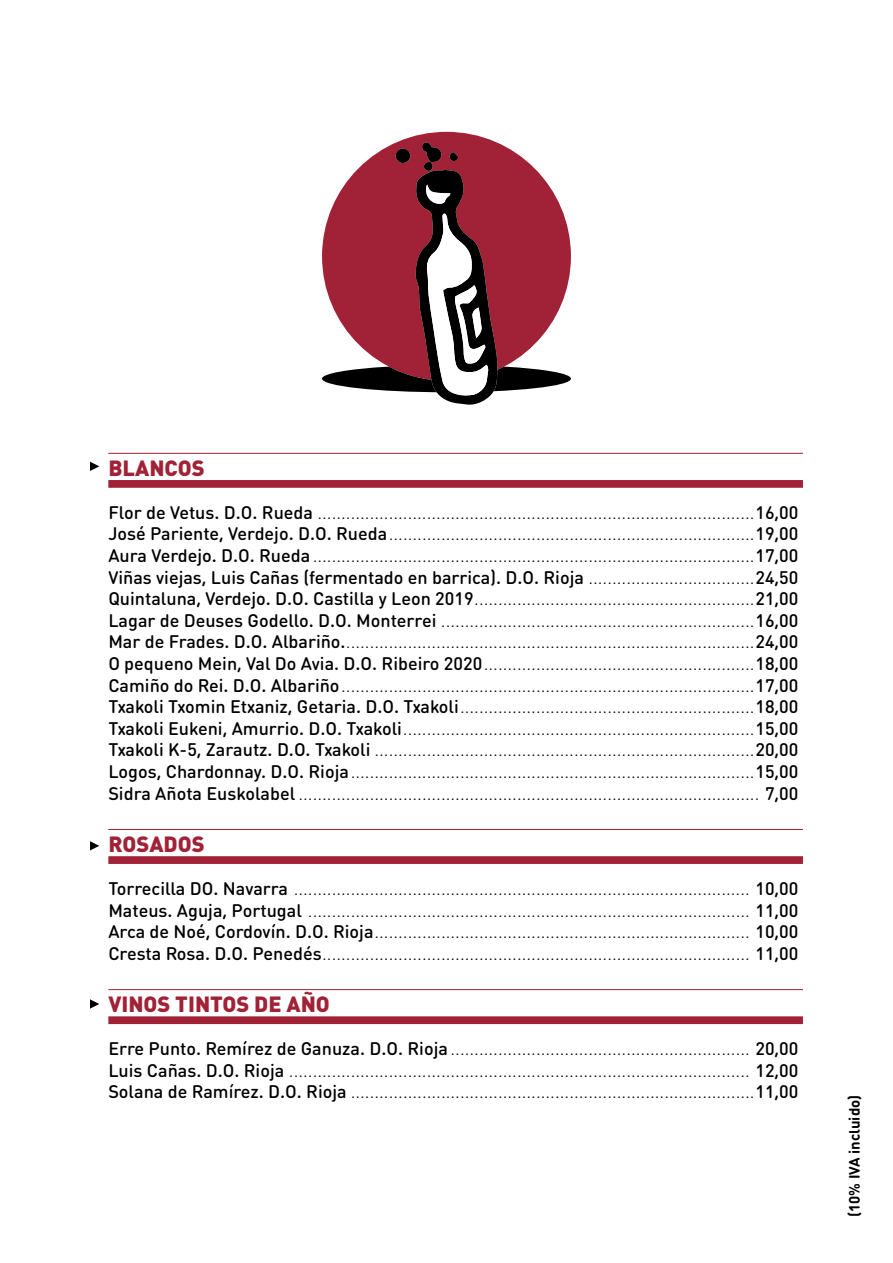
<style>
.page{position:relative;width:893px;height:1263px;background:#fff}
.page>*{position:absolute;margin:0;border:0;box-sizing:border-box;transform-origin:0 0}
.t1{font:900 21.75px "DIN Pro";color:#a12236}
.t2{font:300 18px/21.6px "DIN Round Pro";color:#000;text-align:justify}
.t3{font:700 15px "DIN Round Pro";color:#000}
.s1{font-weight:500}
</style>
<div class="page">
<hr style="left:108px;top:453px;width:695px;height:1px;background:#a12236">
<div style="left:108px;top:480px;width:695px;height:8px;background:#a12236"></div>
<hr style="left:108px;top:829px;width:695px;height:1px;background:#a12236">
<div style="left:108px;top:856px;width:695px;height:8px;background:#a12236"></div>
<hr style="left:108px;top:989px;width:695px;height:1px;background:#a12236">
<div style="left:108px;top:1016px;width:695px;height:8px;background:#a12236"></div>
<svg style="left:90px;top:462px;width:9px;height:9px"></svg>
<svg style="left:90px;top:841px;width:9px;height:9px"></svg>
<svg style="left:90px;top:999px;width:9px;height:10px"></svg>
<svg style="left:322px;top:142px;width:249px;height:263px"></svg>
<p class="t1" style="left:108px;top:453px;width:98px">BLANCOS</p>
<p class="t2" style="left:108px;top:501px;width:692px"><span class="s1">Flor de Vetus. D.O. Rueda</span> ............................................................................................<span class="s1">16,00<br>José Pariente, Verdejo. D.O. Rueda</span>.............................................................................<span class="s1">19,00<br>Aura Verdejo. D.O. Rueda</span>.............................................................................................<span class="s1">17,00<br>Viñas viejas, Luis Cañas (fermentado en barrica). D.O. Rioja</span> ...................................<span class="s1">24,50<br>Quintaluna, Verdejo. D.O. Castilla y Leon 2019</span>...........................................................<span class="s1">21,00<br>Lagar de Deuses Godello. D.O. Monterrei</span> ..................................................................<span class="s1">16,00<br>Mar de Frades. D.O. Albariño.</span>......................................................................................<span class="s1">24,00<br>O pequeno Mein, Val Do Avia. D.O. Ribeiro 2020</span>.........................................................<span class="s1">18,00<br>Camiño do Rei. D.O. Albariño</span>.......................................................................................<span class="s1">17,00<br>Txakoli Txomin Etxaniz, Getaria. D.O. Txakoli</span>..............................................................<span class="s1">18,00<br>Txakoli Eukeni, Amurrio. D.O. Txakoli</span>..........................................................................<span class="s1">15,00<br>Txakoli K-5, Zarautz. D.O. Txakoli</span> ................................................................................<span class="s1">20,00<br>Logos, Chardonnay. D.O. Rioja</span>.....................................................................................<span class="s1">15,00<br>Sidra Añota Euskolabel</span> ................................................................................................. <span class="s1">7,00</span></p>
<p class="t1" style="left:108px;top:829px;width:98px">ROSADOS</p>
<p class="t2" style="left:108px;top:877px;width:692px"><span class="s1">Torrecilla DO. Navarra</span> ................................................................................................ <span class="s1">10,00<br>Mateus. Aguja, Portugal</span> ............................................................................................. <span class="s1">11,00<br>Arca de Noé, Cordovín. D.O. Rioja</span>............................................................................... <span class="s1">10,00<br>Cresta Rosa. D.O. Penedés</span>.......................................................................................... <span class="s1">11,00</span></p>
<p class="t1" style="left:108px;top:989px;width:223px">VINOS TINTOS DE AÑO</p>
<p class="t2" style="left:108px;top:1037px;width:692px"><span class="s1">Erre Punto. Remírez de Ganuza. D.O. Rioja</span> ............................................................... <span class="s1">20,00<br>Luis Cañas. D.O. Rioja</span> ................................................................................................. <span class="s1">12,00<br>Solana de Ramírez. D.O. Rioja</span> .....................................................................................<span class="s1">11,00</span></p>
<p class="t3" style="left:844px;top:1217px;width:124px;rotate:-90deg">(10% IVA incluido)</p>
</div>
